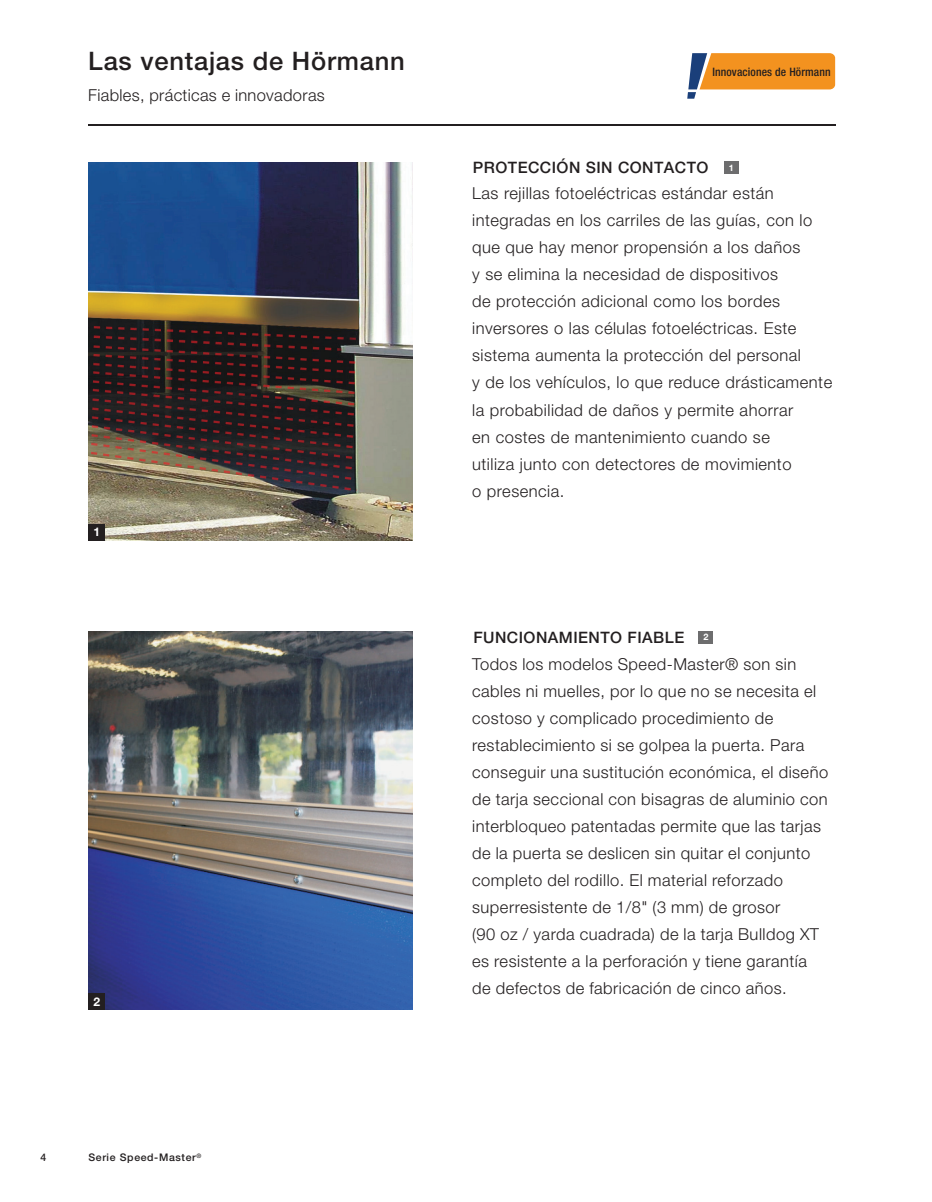
<style>
.page{position:relative;width:932px;height:1202px;background:#fff}
.page>*{position:absolute;margin:0;border:0;box-sizing:border-box;transform-origin:0 0}
.t1{font:500 25.5px "Hoermann Helvetica Neue";letter-spacing:.03em;color:#231f20}
.t2{font:300 16.5px/27px "Hoermann Helvetica Neue";letter-spacing:.03em;color:#231f20}
.t3{font:500 15.75px "Hoermann Helvetica Neue";letter-spacing:.03em;color:#231f20}
.t4{font:700 12px "Hoermann Helvetica Neue";color:#fff}
.t5{font:500 condensed 11.7px "Hoermann Helvetica Neue";letter-spacing:.01em;color:#231f20}
.t6{font:500 10.5px "Hoermann Helvetica Neue";letter-spacing:.06em;color:#231f20}
.t7{font:700 9px "Hoermann Helvetica Neue";color:#fff}
</style>
<div class="page">
<img style="left:88px;top:631px;width:324px;height:378px">
<img style="left:88px;top:162px;width:324px;height:378px">
<svg style="left:687px;top:53px;width:148px;height:46px"></svg>
<hr style="left:88px;top:124px;width:748px;height:1px;background:#231f20">
<div style="left:724px;top:161px;width:14px;height:13px;background:#6d6d6e"></div>
<div style="left:698px;top:631px;width:14px;height:12px;background:#6d6d6e"></div>
<div style="left:88px;top:993px;width:16px;height:16px;background:#231f20"></div>
<div style="left:88px;top:524px;width:16px;height:16px;background:#231f20"></div>
<h1 class="t1" style="left:88px;top:43px;width:318px">Las ventajas de Hörmann</h1>
<p class="t2" style="left:88px;top:81px;width:238px">Fiables, prácticas e innovadoras</p>
<p class="t4" style="left:93px;top:523px;width:8px">1</p>
<p class="t4" style="left:93px;top:992px;width:8px">2</p>
<p class="t6" style="left:41px;top:1150px;width:7px">4</p>
<p class="t6" style="left:88px;top:1150px;width:114px">Serie Speed-Master<sup>®</sup></p>
<p class="t5" style="left:712px;top:64px;width:120px">Innovaciones de Hörmann</p>
<p class="t3" style="left:473px;top:157px;width:237px">PROTECCIÓN SIN CONTACTO</p>
<p class="t7" style="left:728px;top:161px;width:7px">1</p>
<p class="t2" style="left:472px;top:179px;width:361px">Las rejillas fotoeléctricas estándar están integradas en los carriles de las guías, con lo que que hay menor propensión a los daños<br>y se elimina la necesidad de dispositivos<br>de protección adicional como los bordes inversores o las células fotoeléctricas. Este sistema aumenta la protección del personal<br>y de los vehículos, lo que reduce drásticamente la probabilidad de daños y permite ahorrar<br>en costes de mantenimiento cuando se<br>utiliza junto con detectores de movimiento<br>o presencia.</p>
<p class="t3" style="left:473px;top:626px;width:236px">FUNCIONAMIENTO FIABLE <sup>2</sup></p>
<p class="t2" style="left:472px;top:649px;width:357px">Todos los modelos Speed-Master® son sin cables ni muelles, por lo que no se necesita el costoso y complicado procedimiento de restablecimiento si se golpea la puerta. Para conseguir una sustitución económica, el diseño de tarja seccional con bisagras de aluminio con interbloqueo patentadas permite que las tarjas de la puerta se deslicen sin quitar el conjunto completo del rodillo. El material reforzado superresistente de 1/8" (3 mm) de grosor<br>(90 oz / yarda cuadrada) de la tarja Bulldog XT es resistente a la perforación y tiene garantía de defectos de fabricación de cinco años.</p>
</div>
